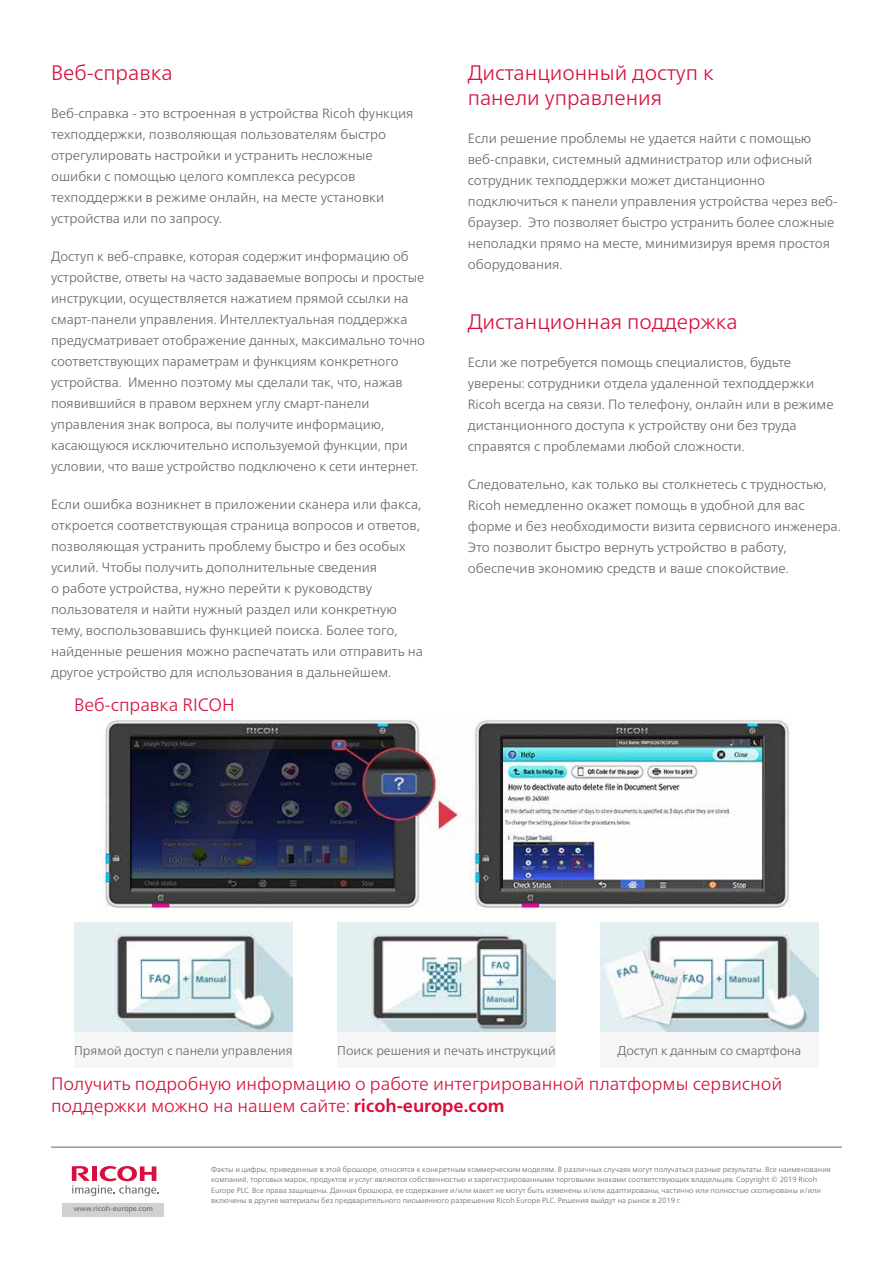
<style>
.page{position:relative;width:893px;height:1263px;background:#fff}
.page>*{position:absolute;margin:0;border:0;box-sizing:border-box;transform-origin:0 0}
.t1{font:300 21px/25.5px "Frutiger Neue LTW1 G";color:#d60f3c}
.t2{font:300 18px/22.5px "Frutiger Neue LTW1 G";color:#d60f3c}
.t3{font:300 13.5px/21px "Frutiger Neue LTW1 G";color:#636569}
.t4{font:300 12.75px "Frutiger Neue LTW1 G";color:#636569}
.t5{font:300 7.5px/10.5px "Frutiger Neue LTW1 G";color:#636569}
.t6{font:7.2px "Frutiger Neue LTW1 G";color:#636569}
.s1{font-weight:700}
</style>
<div class="page">
<img style="left:102px;top:717px;width:687px;height:192px">
<div style="left:74px;top:1032px;width:219px;height:36px;background:#f6f6f6"></div>
<img style="left:74px;top:922px;width:219px;height:110px">
<div style="left:337px;top:1032px;width:219px;height:36px;background:#f6f6f6"></div>
<img style="left:337px;top:922px;width:219px;height:110px">
<div style="left:600px;top:1032px;width:219px;height:36px;background:#f6f6f6"></div>
<img style="left:600px;top:922px;width:219px;height:110px">
<hr style="left:51px;top:1147px;width:791px;height:1px;background:#64666a">
<div style="left:63px;top:1203px;width:101px;height:13px;background:#d0d1d2"></div>
<svg style="left:72px;top:1166px;width:87px;height:30px"></svg>
<h1 class="t1" style="left:51px;top:59px;width:123px">Веб-справка</h1>
<p class="t3" style="left:51px;top:102px;width:364px">Веб-справка - это встроенная в устройства Ricoh функция техподдержки, позволяющая пользователям быстро отрегулировать настройки и устранить несложные ошибки с помощью целого комплекса ресурсов техподдержки в режиме онлайн, на месте установки устройства или по запросу.</p>
<p class="t3" style="left:51px;top:245px;width:376px">Доступ к веб-справке, которая содержит информацию об устройстве, ответы на часто задаваемые вопросы и простые инструкции, осуществляется нажатием прямой ссылки на смарт-панели управления. Интеллектуальная поддержка предусматривает отображение данных, максимально точно соответствующих параметрам и функциям конкретного устройства. Именно поэтому мы сделали так, что, нажав появившийся в правом верхнем углу смарт-панели управления знак вопроса, вы получите информацию, касающуюся исключительно используемой функции, при условии, что ваше устройство подключено к сети интернет.</p>
<p class="t3" style="left:51px;top:493px;width:373px">Если ошибка возникнет в приложении сканера или факса, откроется соответствующая страница вопросов и ответов, позволяющая устранить проблему быстро и без особых усилий. Чтобы получить дополнительные сведения<br>о работе устройства, нужно перейти к руководству пользователя и найти нужный раздел или конкретную тему, воспользовавшись функцией поиска. Более того, найденные решения можно распечатать или отправить на другое устройство для использования в дальнейшем.</p>
<h2 class="t2" style="left:74px;top:693px;width:162px">Веб-справка RICOH</h2>
<h1 class="t1" style="left:468px;top:59px;width:248px">Дистанционный доступ к панели управления</h1>
<p class="t3" style="left:468px;top:128px;width:371px">Если решение проблемы не удается найти с помощью веб-справки, системный администратор или офисный сотрудник техподдержки может дистанционно подключиться к панели управления устройства через веб&shy;браузер. Это позволяет быстро устранить более сложные неполадки прямо на месте, минимизируя время простоя оборудования.</p>
<h1 class="t1" style="left:468px;top:309px;width:271px">Дистанционная поддержка</h1>
<p class="t3" style="left:468px;top:351px;width:367px">Если же потребуется помощь специалистов, будьте уверены: сотрудники отдела удаленной техподдержки Ricoh всегда на связи. По телефону, онлайн или в режиме дистанционного доступа к устройству они без труда справятся с проблемами любой сложности.</p>
<p class="t3" style="left:468px;top:473px;width:375px">Следовательно, как только вы столкнетесь с трудностью, Ricoh немедленно окажет помощь в удобной для вас форме и без необходимости визита сервисного инженера.<br>Это позволит быстро вернуть устройство в работу, обеспечив экономию средств и ваше спокойствие.</p>
<p class="t4" style="left:74px;top:1042px;width:220px">Прямой доступ с панели управления</p>
<p class="t4" style="left:337px;top:1042px;width:220px">Поиск решения и печать инструкций</p>
<p class="t4" style="left:618px;top:1042px;width:185px">Доступ к данным со смартфона</p>
<h2 class="t2" style="left:51px;top:1072px;width:733px">Получить подробную информацию о работе интегрированной платформы сервисной поддержки можно на нашем сайте: <span class="s1">ricoh-europe.com</span></h2>
<p class="t6" style="left:74px;top:1204px;width:81px">www.ricoh-europe.com</p>
<p class="t5" style="left:211px;top:1164px;width:621px">Факты и цифры, приведенные в этой брошюре, относятся к конкретным коммерческим моделям. В различных случаях могут получаться разные результаты. Все наименования компаний, торговых марок, продуктов и услуг являются собственностью и зарегистрированными торговыми знаками соответствующих владельцев. Copyright © 2019 Ricoh Europe PLC. Все права защищены. Данная брошюра, ее содержание и/или макет не могут быть изменены и/или адаптированы, частично или полностью скопированы и/или включены в другие материалы без предварительного письменного разрешения Ricoh Еurope PLC. Решения выйдут на рынок в 2019 г.</p>
</div>
